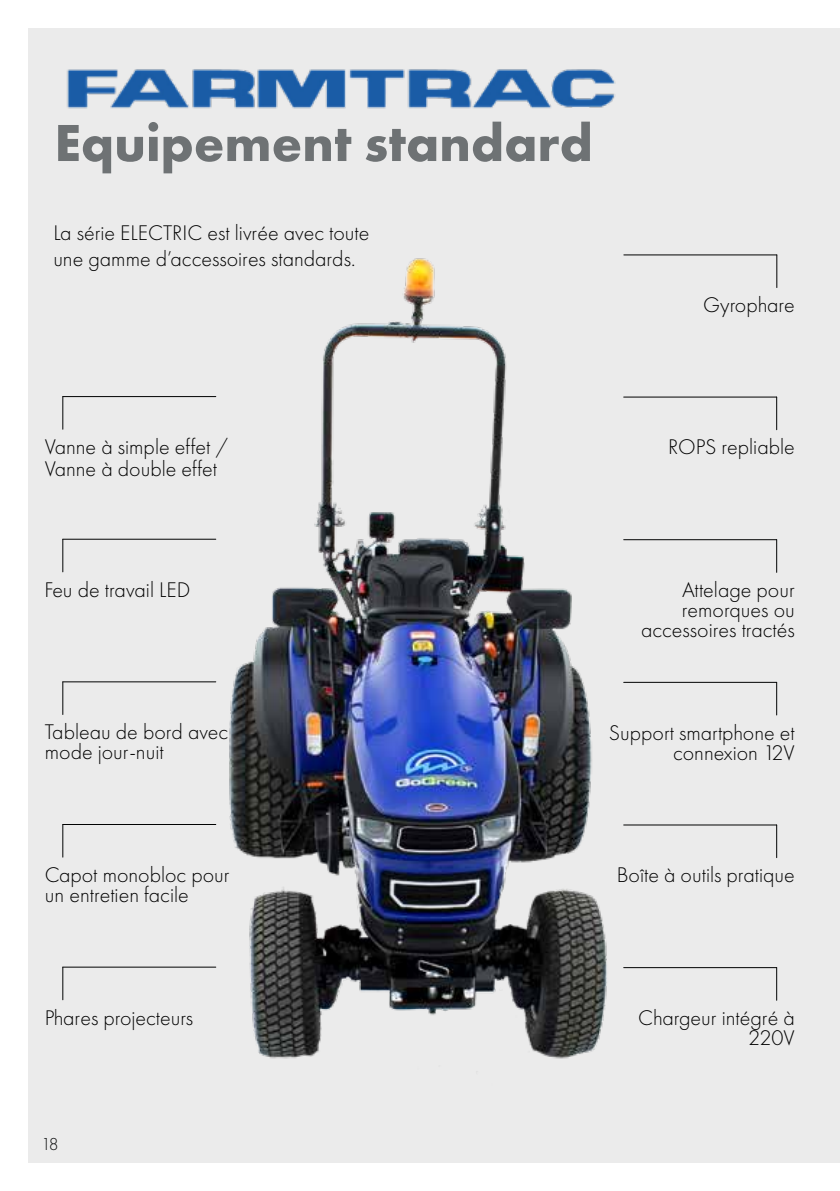
<style>
.page{position:relative;width:840px;height:1191px;background:#fff}
.page>*{position:absolute;margin:0;border:0;box-sizing:border-box;transform-origin:0 0}
.t1{font:700 54px "Futura PT";color:#6e7274}
.t2{font:300 22px/20px "Futura PT";color:#000}
.t3{font:300 18px "Futura PT";color:#000}
</style>
<div class="page">
<div style="left:28px;top:28px;width:811px;height:1134px;background:#ebebeb"></div>
<img style="left:67px;top:69px;width:549px;height:40px">
<img style="left:225px;top:258px;width:390px;height:905px">
<hr style="left:62px;top:682px;width:1px;height:32px;background:#010202">
<hr style="left:63px;top:681px;width:153px;height:1px;background:#010202">
<hr style="left:62px;top:824px;width:1px;height:33px;background:#010202">
<hr style="left:63px;top:824px;width:153px;height:1px;background:#010202">
<hr style="left:62px;top:967px;width:1px;height:32px;background:#010202">
<hr style="left:63px;top:966px;width:153px;height:1px;background:#010202">
<hr style="left:62px;top:539px;width:1px;height:33px;background:#010202">
<hr style="left:63px;top:539px;width:153px;height:1px;background:#010202">
<hr style="left:62px;top:396px;width:1px;height:33px;background:#010202">
<hr style="left:63px;top:396px;width:153px;height:1px;background:#010202">
<hr style="left:775px;top:682px;width:1px;height:33px;background:#010202">
<hr style="left:623px;top:682px;width:153px;height:1px;background:#010202">
<hr style="left:775px;top:825px;width:1px;height:32px;background:#010202">
<hr style="left:623px;top:824px;width:153px;height:1px;background:#010202">
<hr style="left:775px;top:967px;width:1px;height:33px;background:#010202">
<hr style="left:623px;top:967px;width:153px;height:1px;background:#010202">
<hr style="left:775px;top:540px;width:1px;height:32px;background:#010202">
<hr style="left:623px;top:539px;width:153px;height:1px;background:#010202">
<hr style="left:775px;top:397px;width:1px;height:33px;background:#010202">
<hr style="left:623px;top:396px;width:153px;height:1px;background:#010202">
<hr style="left:775px;top:255px;width:1px;height:32px;background:#010202">
<hr style="left:623px;top:254px;width:153px;height:1px;background:#010202">
<h1 class="t1" style="left:54px;top:108px;width:539px">Equipement standard</h1>
<p class="t2" style="left:53px;top:219px;width:317px;line-height:26.4px">La série ELECTRIC est livrée avec toute une gamme d’accessoires standards.</p>
<p class="t2" style="left:702px;top:295px;width:93px">Gyrophare</p>
<p class="t2" style="left:45px;top:436px;width:185px;line-height:22px">Vanne à simple effet /<br>Vanne à double effet</p>
<p class="t2" style="left:667px;top:437px;width:128px">ROPS repliable</p>
<p class="t2" style="left:44px;top:579px;width:147px">Feu de travail LED</p>
<p class="t2" style="left:640px;top:580px;width:155px;text-align:right">Attelage pour remorques ou accessoires tractés</p>
<p class="t2" style="left:45px;top:722px;width:185px">Tableau de bord avec mode jour-nuit</p>
<p class="t2" style="left:608px;top:722px;width:187px;text-align:right">Support smartphone et connexion 12V</p>
<p class="t2" style="left:45px;top:864px;width:186px">Capot monobloc pour un entretien facile</p>
<p class="t2" style="left:616px;top:865px;width:179px">Boîte à outils pratique</p>
<p class="t2" style="left:45px;top:1007px;width:150px">Phares projecteurs</p>
<p class="t2" style="left:637px;top:1007px;width:158px;text-align:right">Chargeur intégré à<br>220V</p>
<p class="t3" style="left:41px;top:1133px;width:19px">18</p>
</div>
